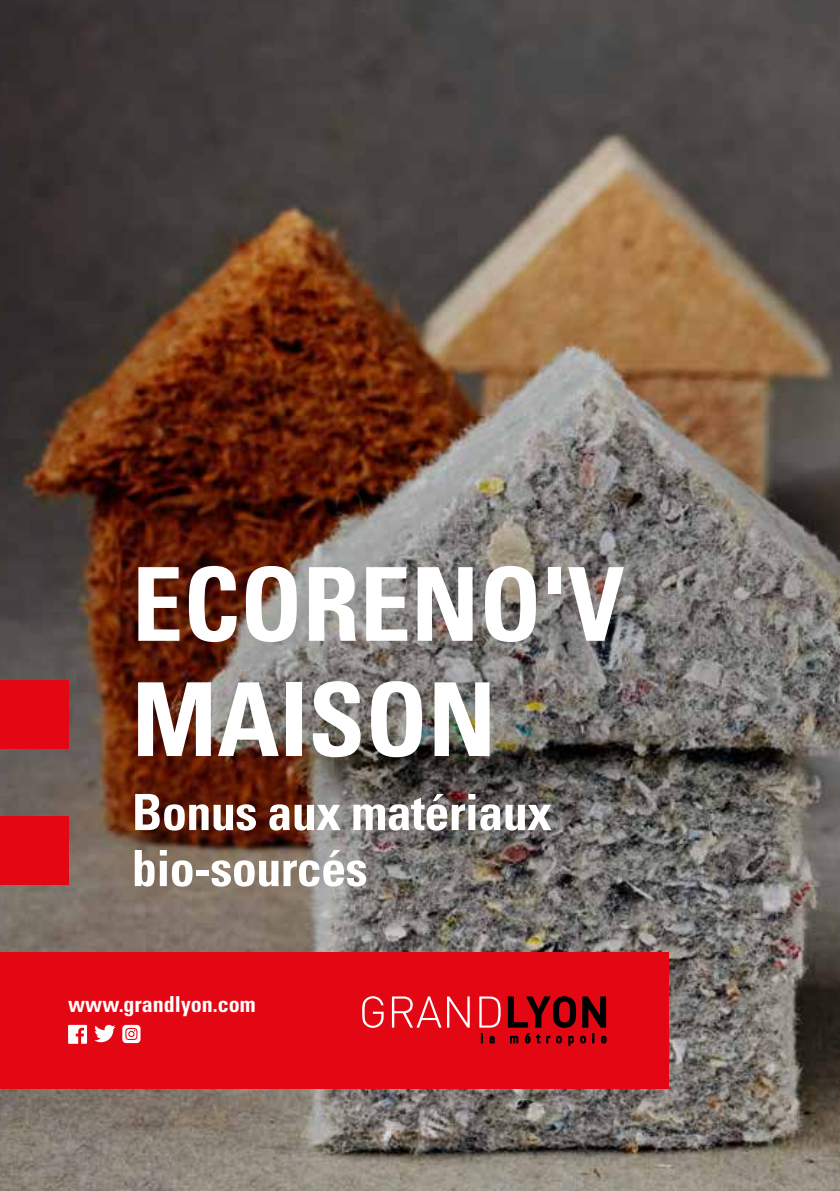
<style>
.page{position:relative;width:840px;height:1191px;background:#fff}
.page>*{position:absolute;margin:0;border:0;box-sizing:border-box;transform-origin:0 0}
.t1{font:700 condensed 102px/115.2px "Univers LT Std";color:#fff}
.t2{font:700 condensed 50px/56px "Univers LT Std";letter-spacing:-.01em;color:#fff}
.t3{font:700 condensed 22px "Univers LT Std";color:#fff}
</style>
<div class="page">
<img style="left:0;top:0;width:839px;height:1191px">
<div style="left:0;top:816px;width:68px;height:68px;background:#e30613"></div>
<div style="left:0;top:952px;width:668px;height:137px;background:#e30613"></div>
<div style="left:0;top:680px;width:68px;height:68px;background:#e30613"></div>
<svg style="left:94px;top:1024px;width:21px;height:18px"></svg>
<svg style="left:68px;top:1024px;width:19px;height:19px"></svg>
<svg style="left:122px;top:1024px;width:18px;height:19px"></svg>
<svg style="left:489px;top:1036px;width:5px;height:7px"></svg>
<svg style="left:362px;top:996px;width:21px;height:32px"></svg>
<svg style="left:392px;top:996px;width:49px;height:31px"></svg>
<svg style="left:447px;top:996px;width:22px;height:31px"></svg>
<svg style="left:479px;top:996px;width:21px;height:31px"></svg>
<svg style="left:507px;top:996px;width:99px;height:49px"></svg>
<h1 class="t1" style="left:132px;top:546px;width:493px">ECORENO'V<br>MAISON</h1>
<p class="t2" style="left:132px;top:784px;width:421px">Bonus aux matériaux bio-sourcés</p>
<p class="t3" style="left:68px;top:991px;width:189px">www.grandlyon.com</p>
</div>
